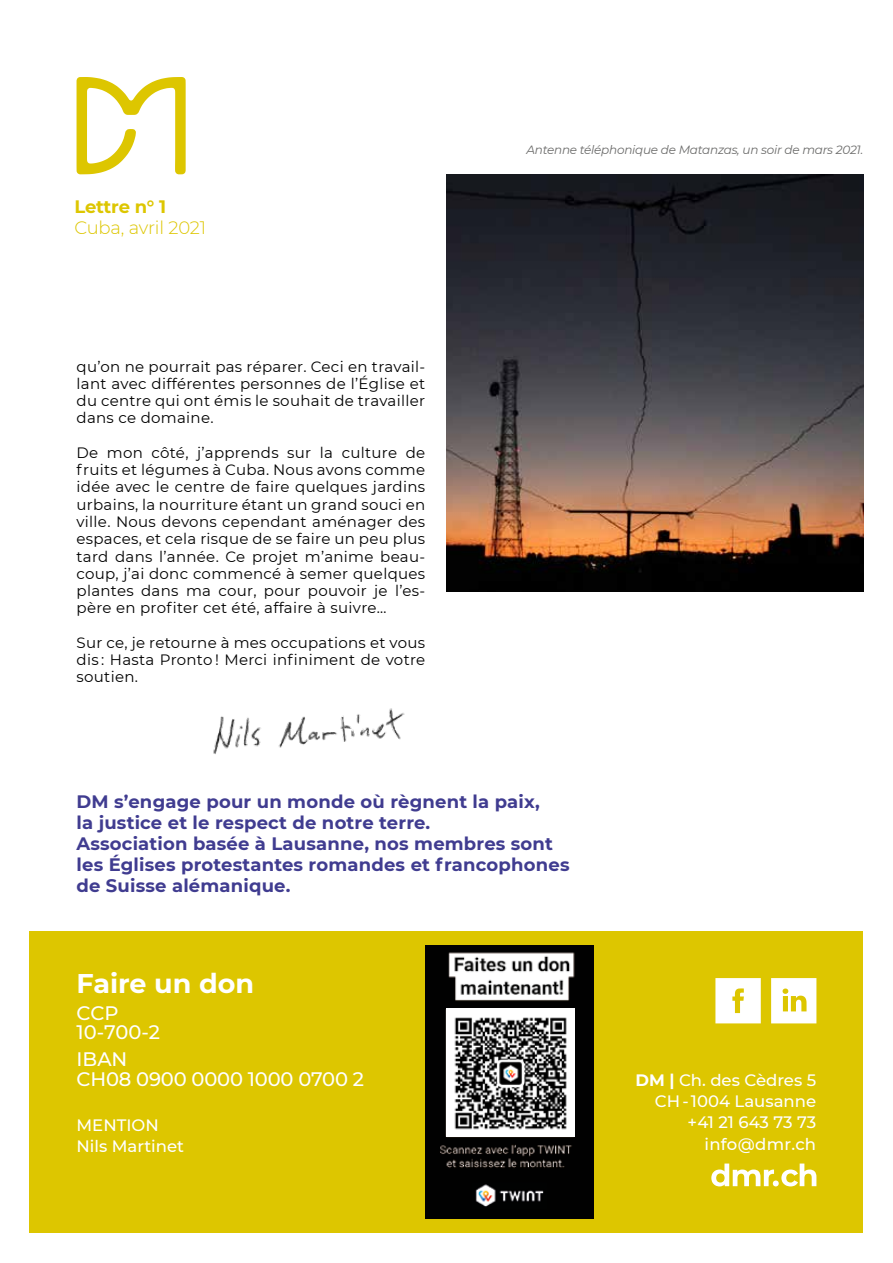
<style>
.page{position:relative;width:893px;height:1263px;background:#fff}
.page>*{position:absolute;margin:0;border:0;box-sizing:border-box;transform-origin:0 0}
.t1{font:700 27px "Montserrat";color:#fff}
.t2{font:500 19.5px/19.5px "Montserrat";letter-spacing:-.01em;color:#fff}
.t3{font:700 18px/21px "Montserrat";letter-spacing:.01em;color:#403c90}
.t4{font:300 18px "Montserrat";letter-spacing:-.01em;color:#ddc600}
.t5{font:700 18px "Montserrat";letter-spacing:-.015em;color:#ddc600}
.t6{font:500 16.5px/21.3px "Montserrat";color:#fff;text-align:right}
.t7{font:15px/17.2px "Montserrat";letter-spacing:.02em;color:#000;text-align:justify}
.t8{font:italic 12px "Montserrat";letter-spacing:-.02em;color:#6b6b6a}
.s1{font-weight:700}
</style>
<div class="page">
<img style="left:446px;top:174px;width:417px;height:417px">
<div style="left:30px;top:931px;width:833px;height:302px;background:#ddc600"></div>
<svg style="left:715px;top:978px;width:46px;height:45px;background:#fbf9e6"></svg>
<svg style="left:77px;top:77px;width:109px;height:97px"></svg>
<svg style="left:771px;top:978px;width:45px;height:45px;background:#faf6db"></svg>
<img style="left:425px;top:946px;width:169px;height:273px">
<svg style="left:711px;top:1163px;width:105px;height:23px"></svg>
<img style="left:446px;top:1009px;width:128px;height:127px">
<img style="left:213px;top:708px;width:192px;height:46px">
<p class="t5" style="left:74px;top:194px;width:93px">Lettre n° 1</p>
<p class="t4" style="left:74px;top:215px;width:133px">Cuba, avril 2021</p>
<p class="t7" style="left:77px;top:357px;width:350px">qu’on ne pourrait pas réparer. Ceci en travail&shy;lant avec différentes personnes de l’Église et du centre qui ont émis le souhait de travailler dans ce domaine.</p>
<p class="t7" style="left:77px;top:443px;width:350px">De mon côté, j’apprends sur la culture de fruits et légumes à Cuba. Nous avons comme idée avec le centre de faire quelques jardins urbains, la nourriture étant un grand souci en ville. Nous devons cependant aménager des espaces, et cela risque de se faire un peu plus tard dans l’année. Ce projet m’anime beau&shy;coup, j’ai donc commencé à semer quelques plantes dans ma cour, pour pouvoir je l’es&shy;père en profiter cet été, affaire à suivre…</p>
<p class="t7" style="left:77px;top:633px;width:350px">Sur ce, je retourne à mes occupations et vous dis : Hasta Pronto ! Merci infiniment de votre soutien.</p>
<p class="t8" style="left:526px;top:141px;width:338px">Antenne téléphonique de Matanzas, un soir de mars 2021.</p>
<p class="t3" style="left:77px;top:791px;width:495px">DM s’engage pour un monde où règnent la paix,<br>la justice et le respect de notre terre.<br>Association basée à Lausanne, nos membres sont les Églises protestantes romandes et francophones de Suisse alémanique.</p>
<h1 class="t1" style="left:77px;top:963px;width:179px">Faire un don</h1>
<h2 class="t2" style="left:77px;top:1002px;width:85px">CCP<br>10-700-2</h2>
<h2 class="t2" style="left:77px;top:1048px;width:289px">IBAN<br>CH08 0900 0000 1000 0700 2</h2>
<p class="t6" style="left:77px;top:1113px;width:109px;text-align:left">MENTION<br>Nils Martinet</p>
<p class="t6" style="left:635px;top:1069px;width:182px"><span class="s1">DM |</span> Ch. des Cèdres 5<br>CH - 1004 Lausanne +41 21 643 73 73 info@dmr.ch</p>
</div>
